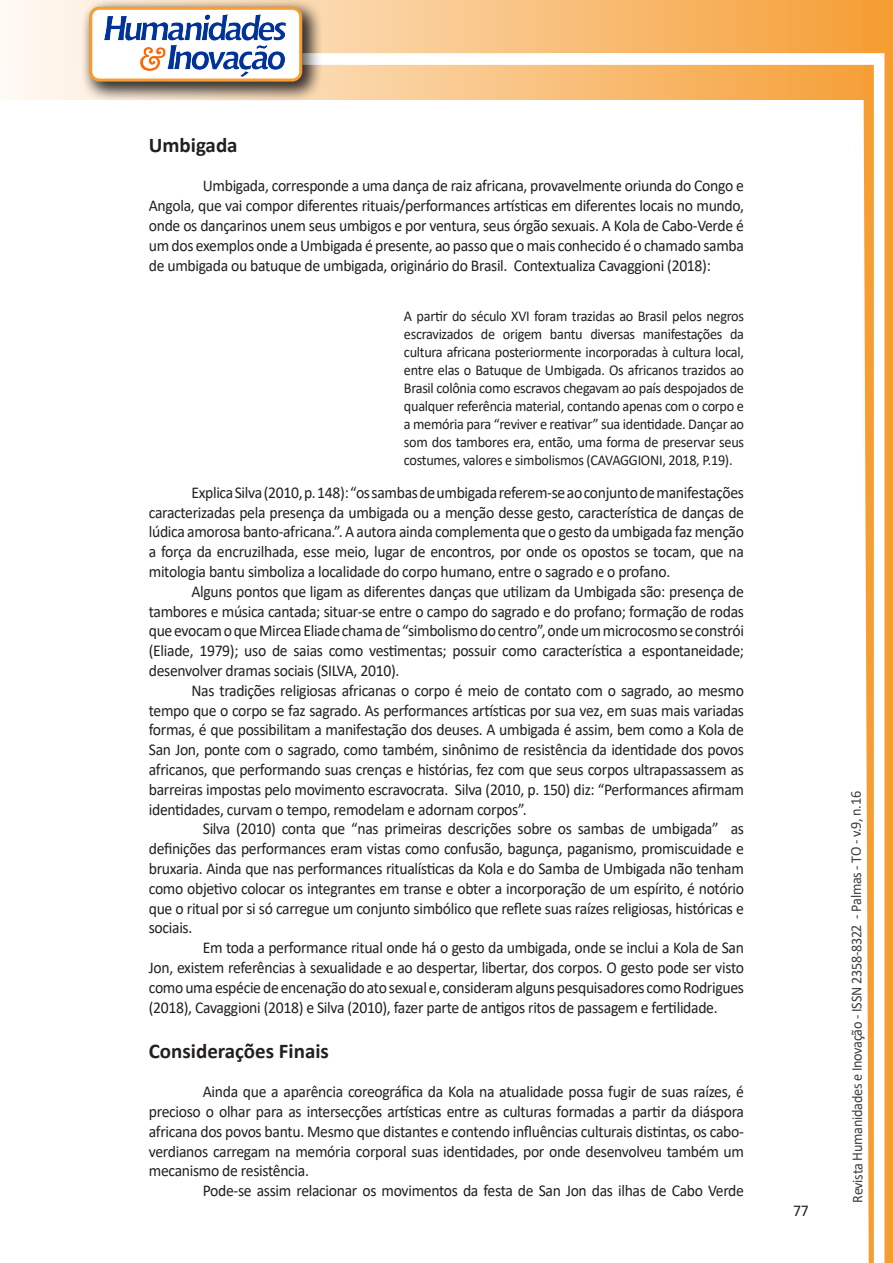
<style>
.page{position:relative;width:893px;height:1263px;background:#fff}
.page>*{position:absolute;margin:0;border:0;box-sizing:border-box;transform-origin:0 0}
.Titulo_2{font:700 21px "Calibri";color:#231f20}
.texto{font:16.5px/19.8px "Calibri";letter-spacing:-.02em;color:#231f20;text-align:justify;scale:.95 1}
.citacao{font:15px/18px "Calibri";letter-spacing:-.02em;color:#231f20;text-align:justify;scale:.95 1}
.t1{font:15px "Calibri";letter-spacing:-.025em;color:#3e3e3f;scale:.95 1}
</style>
<div class="page">
<svg style="left:5px;top:0;width:858px;height:100px;background:#f9c484"></svg>
<div style="left:302px;top:53px;width:582px;height:12px;background:#fff;border:2px solid #fff"></div>
<svg style="left:863px;top:0;width:30px;height:1263px"></svg>
<div style="left:81px;top:0;width:241px;height:102px;background:#231f20;opacity:.75"></div>
<div style="left:91px;top:8px;width:210px;height:72px;background:#fff;border-radius:9px"></div>
<img style="left:104px;top:14px;width:181px;height:62px">
<div style="left:89px;top:7px;width:213px;height:75px;border:3px solid #f69e34;border-radius:9px"></div>
<p class="Titulo_2" style="left:149px;top:130px;width:90px">Umbigada</p>
<p class="texto" style="left:149px;top:176px;width:628px;text-indent:54px">Umbigada, corresponde a uma dança de raiz africana, provavelmente oriunda do Congo e Angola, que vai compor diferentes rituais/performances artísticas em diferentes locais no mundo, onde os dançarinos unem seus umbigos e por ventura, seus órgão sexuais. A Kola de Cabo-Verde é um dos exemplos onde a Umbigada é presente, ao passo que o mais conhecido é o chamado samba de umbigada ou batuque de umbigada, originário do Brasil. Contextualiza Cavaggioni (2018):</p>
<p class="citacao" style="left:404px;top:307px;width:360px">A partir do século XVI foram trazidas ao Brasil pelos negros escravizados de origem bantu diversas manifestações da cultura africana posteriormente incorporadas à cultura local, entre elas o Batuque de Umbigada. Os africanos trazidos ao Brasil colônia como escravos chegavam ao país despojados de qualquer referência material, contando apenas com o corpo e a memória para “reviver e reativar” sua identidade. Dançar ao som dos tambores era, então, uma forma de preservar seus costumes, valores e simbolismos (CAVAGGIONI, 2018, P.19).</p>
<p class="texto" style="left:149px;top:482px;width:628px;text-indent:43px">Explica Silva (2010, p. 148): “os sambas de umbigada referem-se ao conjunto de manifestações caracterizadas pela presença da umbigada ou a menção desse gesto, característica de danças de lúdica amorosa banto-africana.”. A autora ainda complementa que o gesto da umbigada faz menção a força da encruzilhada, esse meio, lugar de encontros, por onde os opostos se tocam, que na mitologia bantu simboliza a localidade do corpo humano, entre o sagrado e o profano.</p>
<p class="texto" style="left:149px;top:581px;width:628px;text-indent:43px">Alguns pontos que ligam as diferentes danças que utilizam da Umbigada são: presença de tambores e música cantada; situar-se entre o campo do sagrado e do profano; formação de rodas que evocam o que Mircea Eliade chama de “simbolismo do centro”, onde um microcosmo se constrói (Eliade, 1979); uso de saias como vestimentas; possuir como característica a espontaneidade; desenvolver dramas sociais (SILVA, 2010).</p>
<p class="texto" style="left:149px;top:680px;width:628px;text-indent:43px">Nas tradições religiosas africanas o corpo é meio de contato com o sagrado, ao mesmo tempo que o corpo se faz sagrado. As performances artísticas por sua vez, em suas mais variadas formas, é que possibilitam a manifestação dos deuses. A umbigada é assim, bem como a Kola de San Jon, ponte com o sagrado, como também, sinônimo de resistência da identidade dos povos africanos, que performando suas crenças e histórias, fez com que seus corpos ultrapassassem as barreiras impostas pelo movimento escravocrata. Silva (2010, p. 150) diz: “Performances afirmam identidades, curvam o tempo, remodelam e adornam corpos”.</p>
<p class="texto" style="left:149px;top:819px;width:628px;text-indent:54px">Silva (2010) conta que “nas primeiras descrições sobre os sambas de umbigada” as definições das performances eram vistas como confusão, bagunça, paganismo, promiscuidade e bruxaria. Ainda que nas performances ritualísticas da Kola e do Samba de Umbigada não tenham como objetivo colocar os integrantes em transe e obter a incorporação de um espírito, é notório que o ritual por si só carregue um conjunto simbólico que reflete suas raízes religiosas, históricas e sociais.</p>
<p class="texto" style="left:149px;top:937px;width:628px;text-indent:54px">Em toda a performance ritual onde há o gesto da umbigada, onde se inclui a Kola de San Jon, existem referências à sexualidade e ao despertar, libertar, dos corpos. O gesto pode ser visto como uma espécie de encenação do ato sexual e, consideram alguns pesquisadores como Rodrigues (2018), Cavaggioni (2018) e Silva (2010), fazer parte de antigos ritos de passagem e fertilidade.</p>
<p class="Titulo_2" style="left:149px;top:1036px;width:182px">Considerações Finais</p>
<p class="texto" style="left:149px;top:1081px;width:628px;text-indent:54px">Ainda que a aparência coreográfica da Kola na atualidade possa fugir de suas raízes, é precioso o olhar para as intersecções artísticas entre as culturas formadas a partir da diáspora africana dos povos bantu. Mesmo que distantes e contendo influências culturais distintas, os cabo&shy;verdianos carregam na memória corporal suas identidades, por onde desenvolveu também um mecanismo de resistência.</p>
<p class="texto" style="left:203px;top:1180px;width:571px">Pode-se assim relacionar os movimentos da festa de San Jon das ilhas de Cabo Verde</p>
<p class="texto" style="left:793px;top:1200px;width:18px">77</p>
<p class="t1" style="left:846px;top:1203px;width:435px;rotate:-90deg">Revista Humanidades e Inovação - ISSN 2358-8322 - Palmas - TO - v.9, n.16</p>
</div>
